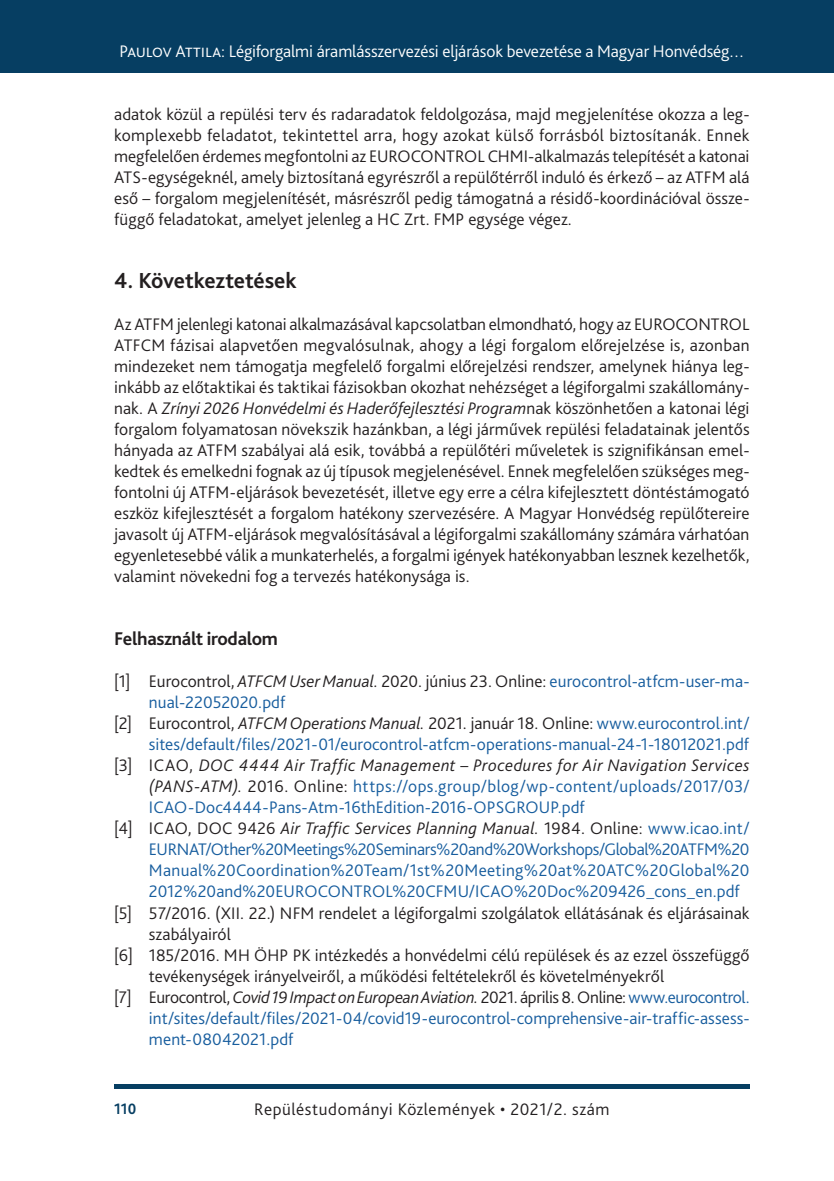
<style>
.page{position:relative;width:834px;height:1181px;background:#fff}
.page>*{position:absolute;margin:0;border:0;box-sizing:border-box;transform-origin:0 0}
.t1{font:700 22.75px "Bliss Pro";letter-spacing:-.005em;color:#231f20}
.t2{font:700 19.25px "Bliss Pro";letter-spacing:-.015em;color:#231f20}
.t3{font:300 17.5px/21px "Bliss Pro";color:#231f20;text-align:justify}
.t4{font:300 17.5px "Bliss Pro";letter-spacing:.005em;color:#175d9e}
.t5{font:italic 300 17.5px "Bliss Pro";letter-spacing:.02em;color:#231f20}
.t6{font:300 17.5px "Bliss Pro";letter-spacing:-.005em;color:#fff}
.t7{font:300 17.5px "Bliss Pro";letter-spacing:-.02em;color:#175d9e}
.t8{font:300 17.5px "Bliss Pro";letter-spacing:.035em;color:#231f20}
.t9{font:700 15.75px "Bliss Pro";color:#063e62;scale:.95 1}
.s1{font-style:italic}
.s2{color:#175d9e}
.s3{font-style:normal}
.s4{font-style:italic;color:#231f20}
.s5{color:#231f20}
.s6{font-style:normal;color:#175d9e}
</style>
<div class="page">
<div style="left:0;top:0;width:833px;height:73px;background:#063e62"></div>
<div style="left:114px;top:1084px;width:635px;height:5px;background:#063e62"></div>
<p class="t6" style="left:119px;top:41px;width:626px">Paulov Attila: Légiforgalmi áramlásszervezési eljárások bevezetése a Magyar Honvédség…</p>
<p class="t3" style="left:114px;top:103px;width:636px">adatok közül a repülési terv és radaradatok feldolgozása, majd megjelenítése okozza a leg&shy;komplexebb feladatot, tekintettel arra, hogy azokat külső forrásból biztosítanák. Ennek megfelelően érdemes megfontolni az EUROCONTROL CHMI-alkalmazás telepítését a katonai ATS-egységeknél, amely biztosítaná egyrészről a repülőtérről induló és érkező – az ATFM alá eső – forgalom megjelenítését, másrészről pedig támogatná a résidő-koordinációval össze&shy;függő feladatokat, amelyet jelenleg a HC Zrt. FMP egysége végez.</p>
<h1 class="t1" style="left:114px;top:267px;width:184px">4. Következtetések</h1>
<p class="t3" style="left:114px;top:313px;width:637px">Az ATFM jelenlegi katonai alkalmazásával kapcsolatban elmondható, hogy az EUROCONTROL ATFCM fázisai alapvetően megvalósulnak, ahogy a légi forgalom előrejelzése is, azonban mindezeket nem támogatja megfelelő forgalmi előrejelzési rendszer, amelynek hiánya leg&shy;inkább az előtaktikai és taktikai fázisokban okozhat nehézséget a légiforgalmi szakállomány&shy;nak. A <span class="s1">Zrínyi 2026 Honvédelmi és Haderőfejlesztési Program</span>nak köszönhetően a katonai légi forgalom folyamatosan növekszik hazánkban, a légi járművek repülési feladatainak jelentős hányada az ATFM szabályai alá esik, továbbá a repülőtéri műveletek is szignifikánsan emel&shy;kedtek és emelkedni fognak az új típusok megjelenésével. Ennek megfelelően szükséges meg&shy;fontolni új ATFM-eljárások bevezetését, illetve egy erre a célra kifejlesztett döntéstámogató eszköz kifejlesztését a forgalom hatékony szervezésére. A Magyar Honvédség repülőtereire javasolt új ATFM-eljárások megvalósításával a légiforgalmi szakállomány számára várhatóan egyenletesebbé válik a munkaterhelés, a forgalmi igények hatékonyabban lesznek kezelhetők, valamint növekedni fog a tervezés hatékonysága is.</p>
<p class="t2" style="left:114px;top:627px;width:165px">Felhasznált irodalom</p>
<p class="t3" style="left:114px;top:670px;width:636px">[1] Eurocontrol, <span class="s1">ATFCM User Manual.</span> 2020. június 23. Online: <span class="s2">eurocontrol-atfcm-user-ma-</span></p>
<p class="t4" style="left:149px;top:692px;width:138px">nual-22052020.pdf</p>
<p class="t3" style="left:114px;top:712px;width:636px">[2] Eurocontrol, <span class="s1">ATFCM Operations Manual.</span> 2021. január 18. Online: <span class="s2">www.eurocontrol.int/</span></p>
<p class="t4" style="left:149px;top:734px;width:601px">sites/default/files/2021-01/eurocontrol-atfcm-operations-manual-24-1-18012021.pdf</p>
<p class="t5" style="left:114px;top:755px;width:637px"><span class="s3">[3] ICAO,</span> DOC 4444 Air Traffic Management – Procedures for Air Navigation Services</p>
<p class="t4" style="left:149px;top:776px;width:602px"><span class="s4">(PANS-ATM).</span> <span class="s5">2016. Online:</span> https://ops.group/blog/wp-content/uploads/2017/03/</p>
<p class="t4" style="left:149px;top:797px;width:437px">ICAO-Doc4444-Pans-Atm-16thEdition-2016-OPSGROUP.pdf</p>
<p class="t5" style="left:114px;top:818px;width:636px"><span class="s3">[4] ICAO, DOC 9426</span> Air Traffic Services Planning Manual. <span class="s3">1984. Online:</span> <span class="s6">www.icao.int/</span></p>
<p class="t7" style="left:149px;top:839px;width:602px">EURNAT/Other%20Meetings%20Seminars%20and%20Workshops/Global%20ATFM%20</p>
<p class="t4" style="left:149px;top:860px;width:602px">Manual%20Coordination%20Team/1st%20Meeting%20at%20ATC%20Global%20</p>
<p class="t4" style="left:149px;top:881px;width:592px">2012%20and%20EUROCONTROL%20CFMU/ICAO%20Doc%209426_cons_en.pdf</p>
<p class="t3" style="left:114px;top:901px;width:637px">[5] 57/2016. (XII. -22.) NFM rendelet a légiforgalmi szolgálatok ellátásának és eljárásainak</p>
<p class="t3" style="left:149px;top:922px;width:84px">szabályairól</p>
<p class="t3" style="left:114px;top:943px;width:636px">[6] 185/2016. MH ÖHP PK intézkedés a honvédelmi célú repülések és az ezzel összefüggő</p>
<p class="t3" style="left:149px;top:964px;width:516px">tevékenységek irányelveiről, a működési feltételekről és követelményekről</p>
<p class="t3" style="left:114px;top:985px;width:636px">[7] Eurocontrol, <span class="s1">Covid 19Impact on European Aviation.</span> 2021. április 8.Online: <span class="s2">www.eurocontrol.</span></p>
<p class="t4" style="left:149px;top:1007px;width:602px">int/sites/default/files/2021-04/covid19-eurocontrol-comprehensive-air-traffic-assess-</p>
<p class="t4" style="left:149px;top:1028px;width:146px">ment-08042021.pdf</p>
<p class="t9" style="left:114px;top:1099px;width:25px">110</p>
<p class="t8" style="left:254px;top:1098px;width:357px">Repüléstudományi Közlemények • 2021/2. szám</p>
</div>
